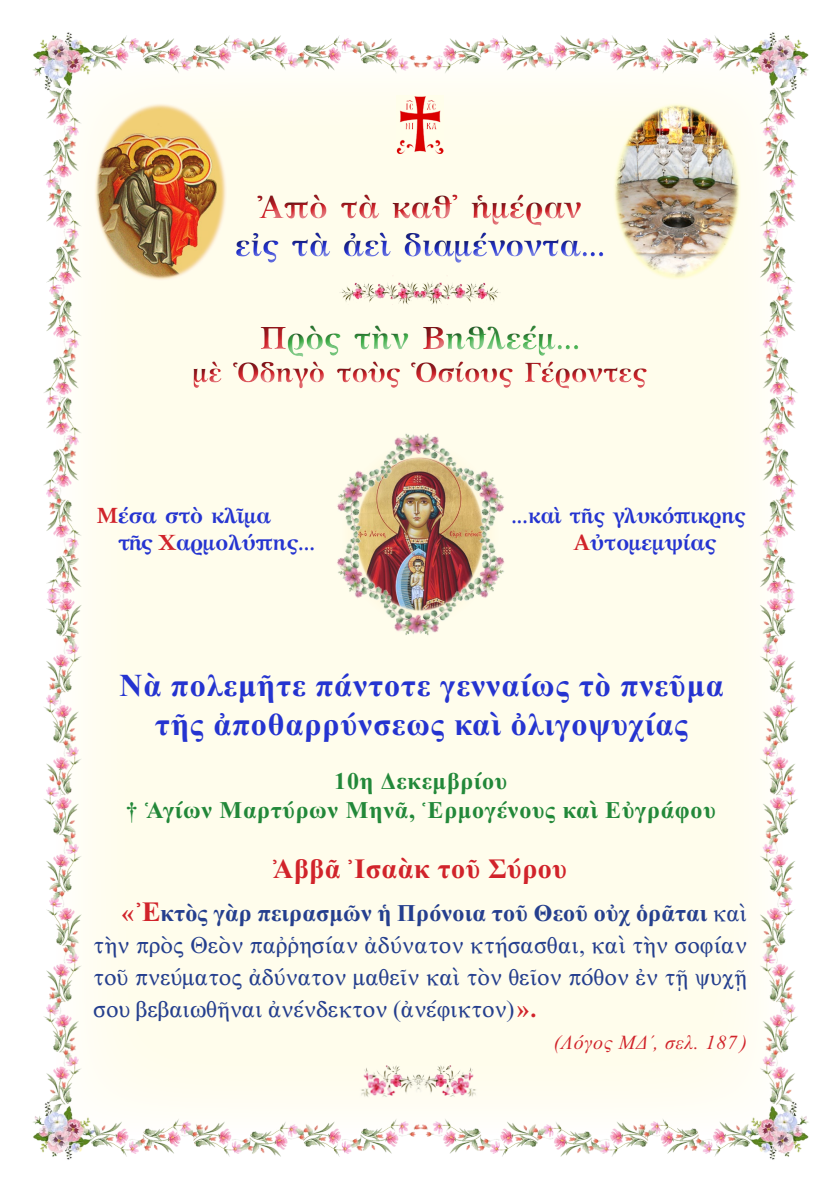
<style>
.page{position:relative;width:840px;height:1191px;background:#fff}
.page>*{position:absolute;margin:0;border:0;box-sizing:border-box;transform-origin:0 0}
.t1{font:32px/38.4px "CTOS New Times Bold Test 1";letter-spacing:.03em;color:#2534d0;text-align:center}
.t2{font:700 32px "GFS Artemisia";color:#2534d0}
.t3{font:700 32px "GFS Artemisia";color:#40ae49}
.t4{font:700 32px "GFS Artemisia";color:#d1232a}
.t5{font:700 28px "GFS Artemisia";color:#d1232a}
.t6{font:28px "CTOS New Times Bold Test 1";letter-spacing:.02em;color:#d1232a}
.t7{font:24px/32px "CTOS New Times Roman Test 1";letter-spacing:-.01em;color:#253f8e;text-align:justify}
.t8{font:24px "CTOS New Times Bold Test 1";letter-spacing:.03em;color:#228839}
.t9{font:700 22px "GFS Artemisia";letter-spacing:-.01em;color:#2534d0}
.t10{font:700 22px "GFS Artemisia";letter-spacing:-.01em;color:#2534d0;scale:.96 1}
.t11{font:20px "CTOS New Times Italic Test 1";letter-spacing:.04em;color:#d1232a}
.s1{color:#d1232a}
.s2{font-family:"CTOS New Times Bold Test 1";color:#d1232a}
.s3{font-family:"CTOS New Times Bold Test 1";font-size:28px;color:#d1232a}
.s4{font-family:"CTOS New Times Bold Test 1"}
</style>
<div class="page">
<img style="left:33px;top:32px;width:776px;height:1128px">
<img style="left:396px;top:96px;width:47px;height:58px">
<div style="left:225px;top:185px;width:391px;height:86px;background:#fffdec"></div>
<div style="left:222px;top:181px;width:392px;height:84px;background:#231f20;opacity:.75"></div>
<div style="left:179px;top:311px;width:479px;height:87px;background:#231f20;opacity:.75"></div>
<img style="left:95px;top:104px;width:131px;height:177px">
<img style="left:613px;top:103px;width:127px;height:176px">
<div style="left:370px;top:636px;width:96px;height:32px;background:#fffdec"></div>
<img style="left:295px;top:554px;width:249px;height:82px">
<div style="left:370px;top:400px;width:96px;height:33px;background:#fffdec"></div>
<img style="left:295px;top:431px;width:126px;height:124px">
<img style="left:420px;top:433px;width:124px;height:121px">
<img style="left:431px;top:274px;width:69px;height:31px">
<img style="left:339px;top:274px;width:92px;height:31px">
<img style="left:355px;top:1056px;width:54px;height:52px">
<img style="left:409px;top:1056px;width:71px;height:52px">
<h1 class="t4" style="left:258px;top:180px;width:325px">Ἀπὸ τὰ καθ᾿ ἡμέραν</h1>
<h1 class="t2" style="left:235px;top:219px;width:371px">εἰς τὰ ἀεὶ διαμένοντα...</h1>
<h1 class="t3" style="left:260px;top:311px;width:321px"><span class="s1">Π</span>ρὸς τὴν <span class="s1">Β</span>ηθλεέμ...</h1>
<p class="t5" style="left:193px;top:349px;width:455px">μὲ Ὁδηγὸ τοὺς Ὁσίους Γέροντες</p>
<p class="t9" style="left:96px;top:497px;width:176px"><span class="s1">Μ</span>έσα στὸ κλῖμα</p>
<p class="t9" style="left:118px;top:524px;width:198px">τῆς <span class="s1">Χ</span>αρμολύπης...</p>
<p class="t10" style="left:511px;top:497px;width:245px">...καὶ τῆς γλυκόπικρης</p>
<p class="t9" style="left:572px;top:524px;width:145px"><span class="s1">Α</span>ὐτομεμψίας</p>
<p class="t1" style="left:119px;top:666px;width:605px">Νὰ πολεμῆτε πάντοτε γενναίως τὸ πνεῦμα τῆς ἀποθαρρύνσεως καὶ ὀλιγοψυχίας</p>
<p class="t8" style="left:334px;top:768px;width:174px">10η Δεκεμβρίου</p>
<p class="t8" style="left:126px;top:796px;width:591px">† Ἁγίων Μαρτύρων Μηνᾶ, Ἑρμογένους καὶ Εὐγράφου</p>
<p class="t6" style="left:273px;top:853px;width:295px">Ἀββᾶ Ἰσαὰκ τοῦ Σύρου</p>
<p class="t7" style="left:93px;top:897px;width:655px;text-indent:28px"><span class="s2">«</span><span class="s3">Ἐ</span><span class="s4">κτὸς γὰρ πειρασμῶν ἡ Πρόνοια τοῦ Θεοῦ οὐχ ὁρᾶται</span> καὶ τὴν πρὸς Θεὸν παῤῥησίαν ἀδύνατον κτήσασθαι, καὶ τὴν σοφίαν τοῦ πνεύματος ἀδύνατον μαθεῖν καὶ τὸν θεῖον πόθον ἐν τῇ ψυχῇ σου βεβαιωθῆναι ἀνένδεκτον (ἀνέφικτον)<span class="s2">».</span></p>
<p class="t11" style="left:553px;top:1031px;width:195px">(Λόγος ΜΔʹ, σελ. 187)</p>
</div>
